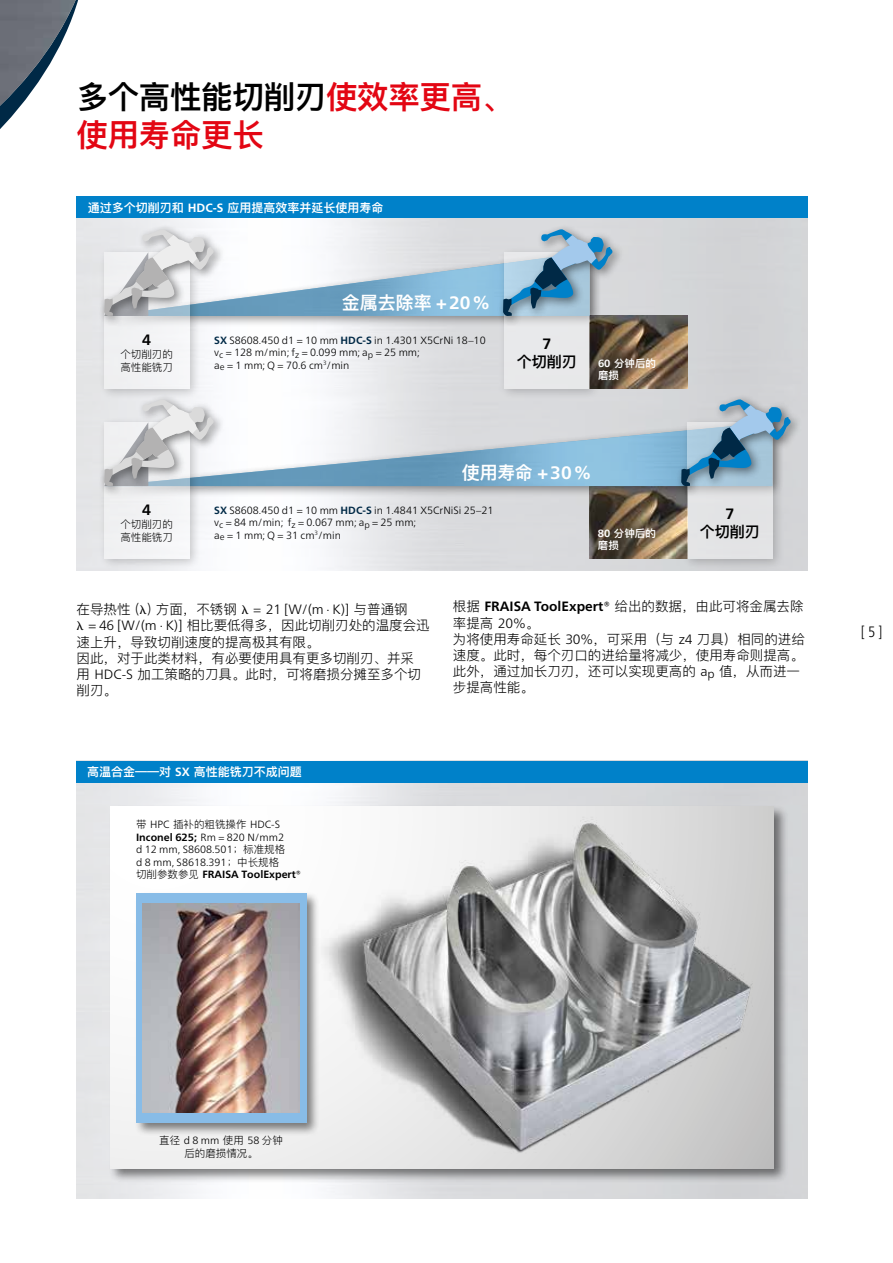
<style>
.page{position:relative;width:893px;height:1263px;background:#fff}
.page>*{position:absolute;margin:0;border:0;box-sizing:border-box;transform-origin:0 0}
.t1{font:600 31.5px/37.8px "Ping Fang SC";letter-spacing:-.01em;color:#e30613}
.t2{font:600 18px "Ping Fang SC";color:#fff}
.t3{font:600 15px "Ping Fang SC";color:#000}
.t4{font:700 15px "Frutiger Neue LT Pro";color:#000}
.t5{font:300 condensed 15px "Frutiger Neue LT Pro";color:#000}
.t6{font:300 13.5px/16.2px "Ping Fang SC";color:#000}
.t7{font:700 13.5px "Frutiger Neue LT Pro";color:#000}
.t8{font:600 12px "Ping Fang SC";color:#fff}
.t9{font:300 10.5px/12.6px "Frutiger Neue LT Pro";color:#000}
.t10{font:300 10.5px/12.6px "Ping Fang SC";color:#000}
.t11{font:600 10.5px/12.6px "Ping Fang SC";color:#fff}
.s1{color:#000}
.s2{font-family:"Frutiger Neue LT Pro";font-weight:700}
.s3{font-weight:700;color:#002946}
.s4{font-family:"Frutiger Neue LT Pro"}
.s5{font-family:"Ping Fang SC";font-weight:300}
.s6{font-weight:700}
.s7{font-family:"Ping Fang SC"}
</style>
<div class="page">
<img style="left:77px;top:782px;width:731px;height:417px">
<img style="left:77px;top:218px;width:731px;height:352px">
<div style="left:108px;top:805px;width:681px;height:378px;background:#000;opacity:.5"></div>
<div style="left:111px;top:807px;width:663px;height:361px;background:linear-gradient(to bottom,#fff,#f1f1f1)"></div>
<img style="left:601px;top:316px;width:86px;height:72px">
<img style="left:589px;top:498px;width:92px;height:60px">
<div style="left:101px;top:416px;width:683px;height:82px;background:#000;opacity:.5"></div>
<div style="left:98px;top:246px;width:103px;height:154px;background:#000;opacity:.5"></div>
<div style="left:104px;top:252px;width:85px;height:136px;background:#f2f2f4"></div>
<div style="left:498px;top:246px;width:103px;height:154px;background:#000;opacity:.5"></div>
<div style="left:504px;top:252px;width:85px;height:136px;background:#e8e8ea"></div>
<div style="left:98px;top:416px;width:103px;height:154px;background:#000;opacity:.5"></div>
<div style="left:104px;top:422px;width:85px;height:136px;background:#f2f3f5"></div>
<div style="left:681px;top:416px;width:103px;height:154px;background:#000;opacity:.5"></div>
<div style="left:687px;top:422px;width:85px;height:136px;background:#e3e3e5"></div>
<div style="left:497px;top:224px;width:127px;height:104px;background:#000;opacity:.5"></div>
<svg style="left:0;top:0;width:612px;height:362px"></svg>
<div style="left:98px;top:394px;width:127px;height:104px;background:#000;opacity:.5"></div>
<div style="left:675px;top:394px;width:127px;height:104px;background:#000;opacity:.5"></div>
<svg style="left:104px;top:398px;width:687px;height:88px"></svg>
<img style="left:286px;top:808px;width:522px;height:357px">
<div style="left:134px;top:891px;width:186px;height:246px;background:#000;opacity:.5"></div>
<div style="left:136px;top:893px;width:170px;height:230px;background:#88bce7"></div>
<img style="left:142px;top:904px;width:158px;height:208px">
<div style="left:77px;top:761px;width:731px;height:21px;background:#0081c9"></div>
<div style="left:77px;top:197px;width:731px;height:21px;background:#0081c9"></div>
<h1 class="t1" style="left:77px;top:77px;width:438px"><span class="s1">多个高性能切削刃</span>使效率更高、使用寿命更长</h1>
<p class="t8" style="left:88px;top:200px;width:297px">通过多个切削刃和 <span class="s2">HDC-S</span> 应用提高效率并延长使用寿命</p>
<h3 class="t4" style="left:142px;top:331px;width:10px">4</h3>
<p class="t10" style="left:120px;top:348px;width:54px">个切削刃的高性能铣刀</p>
<h3 class="t4" style="left:142px;top:501px;width:10px">4</h3>
<p class="t10" style="left:120px;top:518px;width:54px">个切削刃的高性能铣刀</p>
<h2 class="t2" style="left:342px;top:291px;width:150px">金属去除率 <span class="s2">+20%</span></h2>
<p class="t9" style="left:214px;top:334px;width:273px"><span class="s3">SX</span> S8608.450 d1 = 10 mm <span class="s3">HDC-S</span> in 1.4301 X5CrNi 18–10 v<sub>c</sub> = 128 m/min; f<sub>z</sub> = 0.099 mm; a<sub>p</sub> = 25 mm;<br>a<sub>e</sub> = 1 mm; Q = 70.6 cm<sup>3</sup>/min</p>
<h3 class="t4" style="left:542px;top:335px;width:10px">7</h3>
<h3 class="t3" style="left:517px;top:352px;width:61px">个切削刃</h3>
<p class="t11" style="left:598px;top:356px;width:60px"><span class="s2">60</span> 分钟后的磨损</p>
<h2 class="t2" style="left:462px;top:461px;width:131px">使用寿命 <span class="s2">+30%</span></h2>
<p class="t9" style="left:214px;top:504px;width:281px"><span class="s3">SX</span> S8608.450 d1 = 10 mm <span class="s3">HDC-S</span> in 1.4841 X5CrNiSi 25–21 v<sub>c</sub> = 84 m/min; f<sub>z</sub> = 0.067 mm; a<sub>p</sub> = 25 mm;<br>a<sub>e</sub> = 1 mm; Q = 31 cm<sup>3</sup>/min</p>
<p class="t11" style="left:598px;top:526px;width:60px"><span class="s2">80</span> 分钟后的磨损</p>
<h3 class="t4" style="left:725px;top:505px;width:10px">7</h3>
<h3 class="t3" style="left:700px;top:522px;width:61px">个切削刃</h3>
<p class="t6" style="left:77px;top:601px;width:333px">在导热性 ( ) 方面，不锈钢 = <span class="s4">21 [W/(m · K)]</span> 与普通钢</p>
<p class="t6" style="left:88px;top:617px;width:343px"><span class="s4">= 46 [W/(m · K)]</span> 相比要低得多，因此切削刃处的温度会迅</p>
<p class="t6" style="left:77px;top:633px;width:245px">速上升，导致切削速度的提高极其有限。</p>
<p class="t6" style="left:77px;top:650px;width:339px">因此，对于此类材料，有必要使用具有更多切削刃、并采</p>
<p class="t6" style="left:77px;top:666px;width:346px">用 <span class="s4">HDC-S</span> 加工策略的刀具。此时，可将磨损分摊至多个切</p>
<p class="t6" style="left:77px;top:682px;width:42px">削刃。</p>
<p class="t7" style="left:453px;top:599px;width:352px"><span class="s5">根据</span> FRAISA ToolExpert® <span class="s5">给出的数据，由此可将金属去除</span></p>
<p class="t6" style="left:453px;top:614px;width:354px">率提高 <span class="s4">20%</span>。<br>为将使用寿命延长 <span class="s4">30%</span>，可采用（与 <span class="s4">z4</span> 刀具）相同的进给速度。此时，每个刃口的进给量将减少，使用寿命则提高。此外，通过加长刀刃，还可以实现更高的 <span class="s4">a</span><sub>p</sub> 值，从而进一步提高性能。</p>
<p class="t8" style="left:87px;top:764px;width:216px">高温合金——对 <span class="s2">SX</span> 高性能铣刀不成问题</p>
<p class="t10" style="left:136px;top:818px;width:145px">带 <span class="s4">HPC</span> 插补的粗铣操作 <span class="s4">HDC-S</span></p>
<p class="t9" style="left:136px;top:831px;width:167px"><span class="s6">Inconel 625;</span> Rm = 820 N/mm2<br>d 12 mm, S8608.501<span class="s7">；标准规格<br></span>d 8 mm, S8618.391<span class="s7">；中长规格<br>切削参数参见</span> <span class="s6">FRAISA ToolExpert®</span></p>
<h3 class="t5" style="left:861px;top:623px;width:23px">[ 5 ]</h3>
<p class="t10" style="left:159px;top:1134px;width:125px;text-align:center">直径 <span class="s4">d 8 mm</span> 使用 <span class="s4">58</span> 分钟后的磨损情况。</p>
</div>
